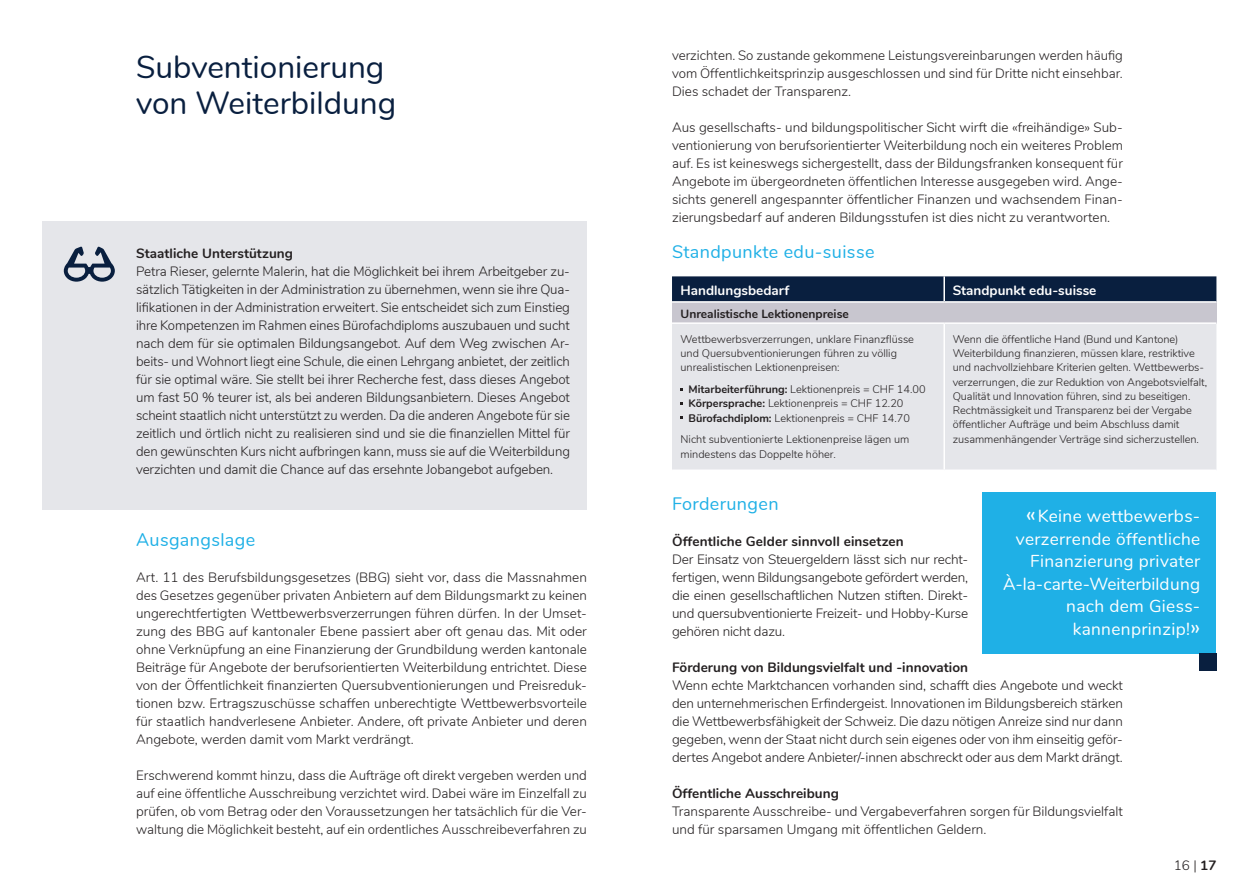
<style>
.page{position:relative;width:1259px;height:893px;background:#fff}
.page>*{position:absolute;margin:0;border:0;box-sizing:border-box;transform-origin:0 0}
.H1_Titel{font:31.5px "Nunito";color:#091f3f}
.H2_Titel{font:18px "Nunito";letter-spacing:.02em;color:#1fb0e6}
._07_Quotes{font:17.25px/22.5px "Nunito";letter-spacing:.02em;color:#fff;text-align:right}
._05_Grundtext{font:300 13.5px/18px "Nunito";color:#231f20;text-align:justify}
.H3_Untertitel{font:700 13.5px "Nunito";letter-spacing:.005em;color:#231f20}
.H1_Titel-2{font:700 13.5px "Nunito";color:#fff}
._05_Grundtext-2{font:700 13.5px "Nunito";letter-spacing:.01em;color:#231f20}
._06_Boxtext{font:700 12px "Nunito";color:#231f20}
._06_Boxtext-2{font:300 10.95px/14.2px "Nunito";letter-spacing:-.005em;color:#231f20}
.s1{font-weight:700}
.s2{font-size:22.5px}
</style>
<div class="page">
<div style="left:43px;top:221px;width:544px;height:288px;background:#e5e6ea"></div>
<svg style="left:64px;top:246px;width:51px;height:36px"></svg>
<div style="left:672px;top:276px;width:544px;height:25px;background:#091f3f"></div>
<div style="left:672px;top:302px;width:544px;height:21px;background:#c8c6cf"></div>
<div style="left:672px;top:324px;width:544px;height:145px;background:#e5e6ea"></div>
<hr style="left:943px;top:276px;width:2px;height:25px;background:#fff">
<hr style="left:672px;top:301px;width:272px;height:2px;background:#fff">
<hr style="left:944px;top:301px;width:272px;height:2px;background:#fff">
<hr style="left:672px;top:322px;width:272px;height:2px;background:#fff">
<hr style="left:944px;top:322px;width:272px;height:2px;background:#fff">
<hr style="left:943px;top:324px;width:2px;height:145px;background:#fff">
<div style="left:982px;top:492px;width:234px;height:162px;background:#1fb0e6"></div>
<div style="left:1199px;top:654px;width:17px;height:17px;background:#091f3f"></div>
<p class="H1_Titel" style="left:136px;top:43px;width:250px">Subventionierung</p>
<p class="H1_Titel" style="left:136px;top:79px;width:262px">von Weiterbildung</p>
<p class="H3_Untertitel" style="left:136px;top:243px;width:158px">Staatliche Unterstützung</p>
<p class="_05_Grundtext" style="left:136px;top:261px;width:435px">Petra Rieser, gelernte Malerin, hat die Möglichkeit bei ihrem Arbeitgeber zu&shy;sätzlich Tätigkeiten in der Administration zu übernehmen, wenn sie ihre Qua&shy;lifikationen in der Administration erweitert. Sie entscheidet sich zum Einstieg ihre Kompetenzen im Rahmen eines Bürofachdiploms auszubauen und sucht nach dem für sie optimalen Bildungsangebot. Auf dem Weg zwischen Ar&shy;beits- und Wohnort liegt eine Schule, die einen Lehrgang anbietet, der zeitlich für sie optimal wäre. Sie stellt bei ihrer Recherche fest, dass dieses Angebot um fast 50 % teurer ist, als bei anderen Bildungsanbietern. Dieses Angebot scheint staatlich nicht unterstützt zu werden. Da die anderen Angebote für sie zeitlich und örtlich nicht zu realisieren sind und sie die finanziellen Mittel für den gewünschten Kurs nicht aufbringen kann, muss sie auf die Weiterbildung verzichten und damit die Chance auf das ersehnte Jobangebot aufgeben.</p>
<p class="H2_Titel" style="left:136px;top:526px;width:121px">Ausgangslage</p>
<p class="_05_Grundtext" style="left:136px;top:567px;width:452px">Art. 11 des Berufsbildungsgesetzes (BBG) sieht vor, dass die Massnahmen des Gesetzes gegenüber privaten Anbietern auf dem Bildungsmarkt zu keinen ungerechtfertigten Wettbewerbsverzerrungen führen dürfen. In der Umset&shy;zung des BBG auf kantonaler Ebene passiert aber oft genau das. Mit oder ohne Verknüpfung an eine Finanzierung der Grundbildung werden kantonale Beiträge für Angebote der berufsorientierten Weiterbildung entrichtet. Diese von der Öffentlichkeit finanzierten Quersubventionierungen und Preisreduk&shy;tionen bzw. Ertragszuschüsse schaffen unberechtigte Wettbewerbsvorteile für staatlich handverlesene Anbieter. Andere, oft private Anbieter und deren Angebote, werden damit vom Markt verdrängt.</p>
<p class="_05_Grundtext" style="left:136px;top:765px;width:452px">Erschwerend kommt hinzu, dass die Aufträge oft direkt vergeben werden und auf eine öffentliche Ausschreibung verzichtet wird. Dabei wäre im Einzelfall zu prüfen, ob vom Betrag oder den Voraussetzungen her tatsächlich für die Ver&shy;waltung die Möglichkeit besteht, auf ein ordentliches Ausschreibeverfahren zu</p>
<p class="_05_Grundtext" style="left:672px;top:45px;width:452px">verzichten. So zustande gekommene Leistungsvereinbarungen werden häufig vom Öffentlichkeitsprinzip ausgeschlossen und sind für Dritte nicht einsehbar.<br>Dies schadet der Transparenz.</p>
<p class="_05_Grundtext" style="left:672px;top:117px;width:452px">Aus gesellschafts- und bildungspolitischer Sicht wirft die «freihändige» Sub&shy;ventionierung von berufsorientierter Weiterbildung noch ein weiteres Problem auf. Es ist keineswegs sichergestellt, dass der Bildungsfranken konsequent für Angebote im übergeordneten öffentlichen Interesse ausgegeben wird. Ange&shy;sichts generell angespannter öffentlicher Finanzen und wachsendem Finan&shy;zierungsbedarf auf anderen Bildungsstufen ist dies nicht zu verantworten.</p>
<p class="H2_Titel" style="left:672px;top:238px;width:204px">Standpunkte edu-suisse</p>
<p class="H1_Titel-2" style="left:680px;top:280px;width:110px">Handlungsbedarf</p>
<p class="H1_Titel-2" style="left:952px;top:280px;width:145px">Standpunkt edu-suisse</p>
<p class="_06_Boxtext" style="left:680px;top:305px;width:170px">Unrealistische Lektionenpreise</p>
<p class="_06_Boxtext-2" style="left:680px;top:331px;width:235px">Wettbewerbsverzerrungen, unklare Finanzflüsse und Quersubventionierungen führen zu völlig unrealistischen Lektionenpreisen:</p>
<p class="_06_Boxtext-2" style="left:688px;top:381px;width:238px"><span class="s1">Mitarbeiterführung:</span> Lektionenpreis = CHF 14.00</p>
<p class="_06_Boxtext-2" style="left:688px;top:396px;width:216px"><span class="s1">Körpersprache:</span> Lektionenpreis = CHF 12.20</p>
<p class="_06_Boxtext-2" style="left:688px;top:410px;width:223px"><span class="s1">Bürofachdiplom:</span> Lektionenpreis = CHF 14.70</p>
<p class="_06_Boxtext-2" style="left:680px;top:432px;width:230px">Nicht subventionierte Lektionenpreise lägen um mindestens das Doppelte höher.</p>
<p class="_06_Boxtext-2" style="left:952px;top:331px;width:256px">Wenn die öffentliche Hand (Bund und Kantone)<br>Weiterbildung finanzieren, müssen klare, restriktive und nachvollziehbare Kriterien gelten. Wettbewerbs&shy;verzerrungen, die zur Reduktion von Angebotsvielfalt, Qualität und Innovation führen, sind zu beseitigen.<br>Rechtmässigkeit und Transparenz bei der Vergabe öffentlicher Aufträge und beim Abschluss damit zusammenhängender Verträge sind sicherzustellen.</p>
<p class="H2_Titel" style="left:672px;top:490px;width:108px">Forderungen</p>
<p class="_05_Grundtext-2" style="left:672px;top:531px;width:233px">Öffentliche Gelder sinnvoll einsetzen</p>
<p class="_05_Grundtext" style="left:672px;top:549px;width:298px">Der Einsatz von Steuergeldern lässt sich nur recht&shy;fertigen, wenn Bildungsangebote gefördert werden, die einen gesellschaftlichen Nutzen stiften. Direkt&shy;und quersubventionierte Freizeit- und Hobby-Kurse gehören nicht dazu.</p>
<p class="H3_Untertitel" style="left:672px;top:657px;width:298px">Förderung von Bildungsvielfalt und -innovation</p>
<p class="_05_Grundtext" style="left:672px;top:675px;width:452px">Wenn echte Marktchancen vorhanden sind, schafft dies Angebote und weckt den unternehmerischen Erfindergeist. Innovationen im Bildungsbereich stärken die Wettbewerbsfähigkeit der Schweiz. Die dazu nötigen Anreize sind nur dann gegeben, wenn der Staat nicht durch sein eigenes oder von ihm einseitig geför&shy;dertes Angebot andere Anbieter/-innen abschreckt oder aus dem Markt drängt.</p>
<p class="H3_Untertitel" style="left:672px;top:783px;width:168px">Öffentliche Ausschreibung</p>
<p class="_05_Grundtext" style="left:672px;top:801px;width:452px">Transparente Ausschreibe- und Vergabeverfahren sorgen für Bildungsvielfalt und für sparsamen Umgang mit öffentlichen Geldern.</p>
<p class="_07_Quotes" style="left:1003px;top:504px;width:199px"><span class="s2">«</span>Keine wettbewerbs&shy;verzerrende öffentliche<br>Finanzierung privater<br>À-la-carte-Weiterbildung nach dem Giess&shy;kannenprinzip!<span class="s2">»</span></p>
<p class="_05_Grundtext" style="left:1173px;top:856px;width:44px">16 | <span class="s1">17</span></p>
</div>
